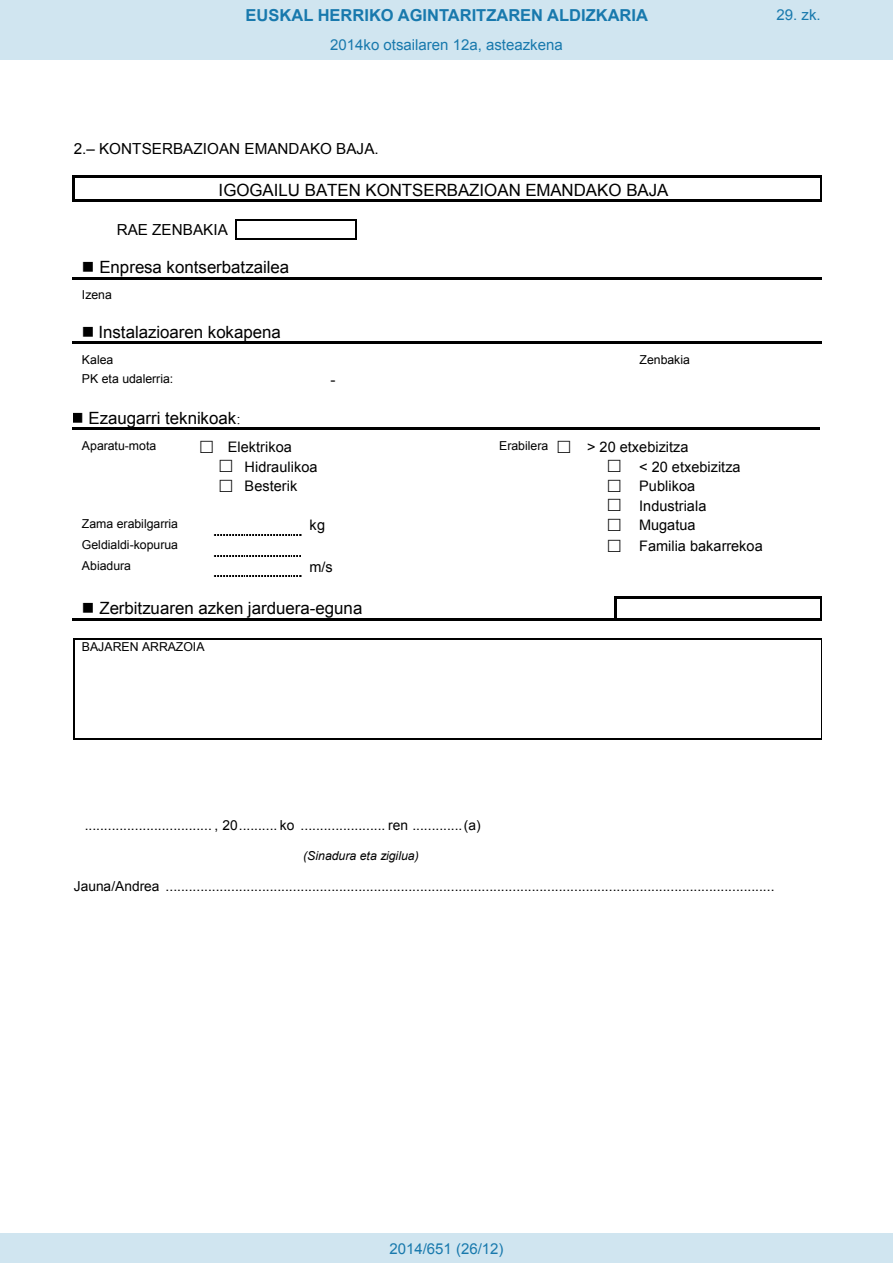
<style>
.page{position:relative;width:893px;height:1263px;background:#fff}
.page>*{position:absolute;margin:0;border:0;box-sizing:border-box;transform-origin:0 0}
.t1{font:16.95px "Arial";color:#000}
.t2{font:700 16.5px "Arial";color:#1879ad}
.t3{font:15.3px "Arial";color:#000}
.Paginacion_Centro{font:15px "Arial";color:#1879ad}
.t4{font:14.55px/19.5px "Arial";color:#000}
.t5{font:13.8px "Arial";letter-spacing:.005em;color:#000}
.t6{font:12.3px "Arial";letter-spacing:-.005em;color:#000}
.t7{font:italic 12.3px "Arial";letter-spacing:-.005em;color:#000}
.s1{font-family:"Times New Roman";font-size:15.3px}
</style>
<div class="page">
<div style="left:0;top:0;width:893px;height:60px;background:#d0e5f0"></div>
<div style="left:0;top:1233px;width:893px;height:30px;background:#d0e5f0"></div>
<hr style="left:75px;top:175px;width:746px;height:2px;background:#000">
<hr style="left:73px;top:177px;width:2px;height:22px;background:#000">
<hr style="left:75px;top:199px;width:746px;height:2px;background:#000">
<svg style="left:821px;top:175px;width:1px;height:26px"></svg>
<hr style="left:237px;top:219px;width:118px;height:2px;background:#000">
<svg style="left:236px;top:219px;width:1px;height:21px"></svg>
<hr style="left:237px;top:239px;width:118px;height:1px;background:#000">
<svg style="left:355px;top:219px;width:1px;height:21px"></svg>
<hr style="left:73px;top:277px;width:749px;height:2px;background:#000">
<hr style="left:73px;top:342px;width:749px;height:2px;background:#000">
<hr style="left:73px;top:428px;width:747px;height:2px;background:#000">
<svg style="left:214px;top:534px;width:87px;height:2px"></svg>
<svg style="left:214px;top:555px;width:87px;height:2px"></svg>
<svg style="left:214px;top:575px;width:87px;height:2px"></svg>
<hr style="left:617px;top:596px;width:203px;height:2px;background:#000">
<hr style="left:73px;top:618px;width:542px;height:2px;background:#000">
<svg style="left:615px;top:596px;width:2px;height:24px"></svg>
<hr style="left:617px;top:618px;width:203px;height:2px;background:#000">
<svg style="left:820px;top:596px;width:2px;height:24px"></svg>
<hr style="left:74px;top:638px;width:747px;height:1px;background:#000">
<hr style="left:73px;top:639px;width:1px;height:99px;background:#000">
<hr style="left:74px;top:738px;width:747px;height:1px;background:#000">
<hr style="left:821px;top:639px;width:1px;height:99px;background:#000">
<p class="t2" style="left:246px;top:4px;width:404px">EUSKAL HERRIKO AGINTARITZAREN ALDIZKARIA</p>
<p class="Paginacion_Centro" style="left:330px;top:35px;width:234px">2014ko otsailaren 12a, asteazkena</p>
<p class="Paginacion_Centro" style="left:776px;top:5px;width:46px">29. zk.</p>
<p class="t3" style="left:74px;top:139px;width:306px">2.– KONTSERBAZIOAN EMANDAKO BAJA.</p>
<p class="t1" style="left:219px;top:179px;width:451px">IGOGAILU BATEN KONTSERBAZIOAN EMANDAKO BAJA</p>
<p class="t3" style="left:117px;top:219px;width:113px">RAE ZENBAKIA</p>
<p class="t1" style="left:99px;top:256px;width:191px">Enpresa kontserbatzailea</p>
<p class="t6" style="left:82px;top:287px;width:31px">Izena</p>
<p class="t1" style="left:98px;top:321px;width:184px">Instalazioaren kokapena</p>
<p class="t6" style="left:82px;top:352px;width:33px">Kalea</p>
<p class="t6" style="left:640px;top:352px;width:52px">Zenbakia</p>
<p class="t6" style="left:82px;top:370px;width:93px">PK eta udalerria:</p>
<p class="t3" style="left:331px;top:370px;width:7px">-</p>
<p class="t1" style="left:89px;top:407px;width:154px">Ezaugarri teknikoak<span class="s1">:</span></p>
<p class="t6" style="left:82px;top:437px;width:76px">Aparatu-mota</p>
<p class="t4" style="left:228px;top:438px;width:66px">Elektrikoa</p>
<p class="t6" style="left:499px;top:437px;width:51px">Erabilera</p>
<p class="t4" style="left:587px;top:438px;width:103px">&gt; 20 etxebizitza</p>
<p class="t4" style="left:245px;top:457px;width:74px">Hidraulikoa</p>
<p class="t4" style="left:639px;top:457px;width:103px">&lt; 20 etxebizitza</p>
<p class="t4" style="left:245px;top:476px;width:54px">Besterik</p>
<p class="t4" style="left:639px;top:476px;width:69px">Publikoa<br>Industriala</p>
<p class="t6" style="left:82px;top:515px;width:98px">Zama erabilgarria</p>
<p class="t4" style="left:310px;top:515px;width:17px">kg</p>
<p class="t4" style="left:639px;top:515px;width:58px">Mugatua</p>
<p class="t6" style="left:82px;top:536px;width:98px">Geldialdi-kopurua</p>
<p class="t4" style="left:639px;top:536px;width:125px">Familia bakarrekoa</p>
<p class="t6" style="left:82px;top:558px;width:51px">Abiadura</p>
<p class="t4" style="left:310px;top:558px;width:25px">m/s</p>
<p class="t1" style="left:99px;top:597px;width:264px">Zerbitzuaren azken jarduera-eguna</p>
<p class="t6" style="left:82px;top:638px;width:124px">BAJAREN ARRAZOIA</p>
<p class="t5" style="left:85px;top:816px;width:398px">................................. , 20 .......... ko ...................... ren ............. (a)</p>
<p class="t7" style="left:303px;top:847px;width:117px">(Sinadura eta zigilua)</p>
<p class="t5" style="left:74px;top:877px;width:702px">Jauna/Andrea ..............................................................................................................................................................</p>
<p class="Paginacion_Centro" style="left:389px;top:1238px;width:116px">2014/651 (26/12)</p>
</div>
